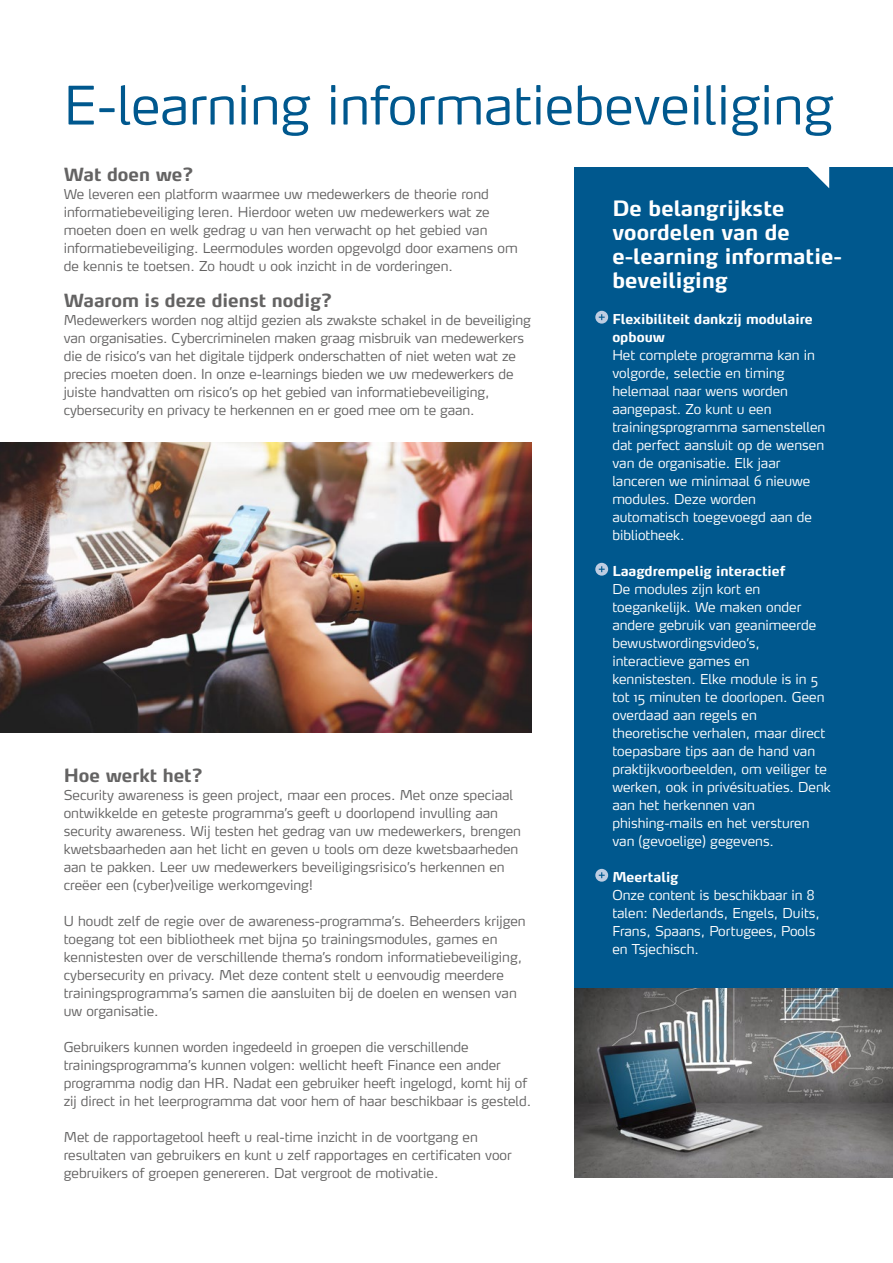
<style>
.page{position:relative;width:893px;height:1263px;background:#fff}
.page>*{position:absolute;margin:0;border:0;box-sizing:border-box;transform-origin:0 0}
.t1{font:300 52.5px "Max";color:#00588e}
.t2{font:700 21px/24px "Max";color:#fff}
.t3{font:700 18px "Max";color:#646363}
.t4{font:300 13.5px/18px "Max";color:#646363}
.t5{font:300 13.5px/18px "Max";color:#fff}
.t6{font:700 13.5px/18px "Max";color:#fff}
</style>
<div class="page">
<div style="left:574px;top:167px;width:319px;height:821px;background:#00588e"></div>
<svg style="left:595px;top:311px;width:13px;height:13px"></svg>
<svg style="left:595px;top:563px;width:13px;height:13px"></svg>
<svg style="left:595px;top:869px;width:13px;height:13px"></svg>
<svg style="left:808px;top:167px;width:21px;height:21px"></svg>
<img style="left:0;top:442px;width:531px;height:290px">
<img style="left:574px;top:988px;width:319px;height:190px">
<h1 class="t1" style="left:64px;top:73px;width:771px">E-learning informatiebeveiliging</h1>
<h3 class="t3" style="left:64px;top:163px;width:131px">Wat doen we?</h3>
<p class="t4" style="left:64px;top:185px;width:455px">We leveren een platform waarmee uw medewerkers de theorie rond informatiebeveiliging leren. Hierdoor weten uw medewerkers wat ze moeten doen en welk gedrag u van hen verwacht op het gebied van informatiebeveiliging. Leermodules worden opgevolgd door examens om de kennis te toetsen. Zo houdt u ook inzicht in de vorderingen.</p>
<h3 class="t3" style="left:64px;top:289px;width:270px">Waarom is deze dienst nodig?</h3>
<p class="t4" style="left:64px;top:311px;width:469px">Medewerkers worden nog altijd gezien als zwakste schakel in de beveiliging van organisaties. Cybercriminelen maken graag misbruik van medewerkers die de risico’s van het digitale tijdperk onderschatten of niet weten wat ze precies moeten doen. In onze e-learnings bieden we uw medewerkers de juiste handvatten om risico’s op het gebied van informatiebeveiliging, cybersecurity en privacy te herkennen en er goed mee om te gaan.</p>
<h3 class="t3" style="left:64px;top:764px;width:141px">Hoe werkt het?</h3>
<p class="t4" style="left:64px;top:786px;width:459px">Security awareness is geen project, maar een proces. Met onze speciaal ontwikkelde en geteste programma’s geeft u doorlopend invulling aan security awareness. Wij testen het gedrag van uw medewerkers, brengen kwetsbaarheden aan het licht en geven u tools om deze kwetsbaarheden aan te pakken. Leer uw medewerkers beveiligingsrisico’s herkennen en creëer een (cyber)veilige werkomgeving!</p>
<p class="t4" style="left:64px;top:912px;width:463px">U houdt zelf de regie over de awareness-programma’s. Beheerders krijgen toegang tot een bibliotheek met bijna 50 trainingsmodules, games en kennistesten over de verschillende thema’s rondom informatiebeveiliging, cybersecurity en privacy. Met deze content stelt u eenvoudig meerdere trainingsprogramma’s samen die aansluiten bij de doelen en wensen van uw organisatie.</p>
<p class="t4" style="left:64px;top:1038px;width:469px">Gebruikers kunnen worden ingedeeld in groepen die verschillende trainingsprogramma’s kunnen volgen: wellicht heeft Finance een ander programma nodig dan HR. Nadat een gebruiker heeft ingelogd, komt hij of zij direct in het leerprogramma dat voor hem of haar beschikbaar is gesteld.</p>
<p class="t4" style="left:64px;top:1128px;width:449px">Met de rapportagetool heeft u real-time inzicht in de voortgang en resultaten van gebruikers en kunt u zelf rapportages en certificaten voor gebruikers of groepen genereren. Dat vergroot de motivatie.</p>
<h2 class="t2" style="left:612px;top:196px;width:231px">De belangrijkste voordelen van de e-learning informatie&shy;beveiliging</h2>
<p class="t6" style="left:612px;top:310px;width:202px">Flexibiliteit dankzij modulaire opbouw</p>
<p class="t5" style="left:612px;top:346px;width:215px">Het complete programma kan in volgorde, selectie en timing helemaal naar wens worden aangepast. Zo kunt u een trainingsprogramma samenstellen dat perfect aansluit op de wensen van de organisatie. Elk jaar lanceren we minimaal 6 nieuwe modules. Deze worden automatisch toegevoegd aan de bibliotheek.</p>
<p class="t6" style="left:612px;top:562px;width:174px">Laagdrempelig interactief</p>
<p class="t5" style="left:612px;top:580px;width:220px">De modules zijn kort en toegankelijk. We maken onder andere gebruik van geanimeerde bewustwordingsvideo’s, interactieve games en kennistesten. Elke module is in 5 tot 15 minuten te doorlopen. Geen overdaad aan regels en theoretische verhalen, maar direct toepasbare tips aan de hand van praktijkvoorbeelden, om veiliger te werken, ook in privésituaties. Denk aan het herkennen van phishing-mails en het versturen van (gevoelige) gegevens.</p>
<p class="t6" style="left:612px;top:868px;width:68px">Meertalig</p>
<p class="t5" style="left:612px;top:886px;width:209px">Onze content is beschikbaar in 8 talen: Nederlands, Engels, Duits,<br>Frans, Spaans, Portugees, Pools en Tsjechisch.</p>
</div>
